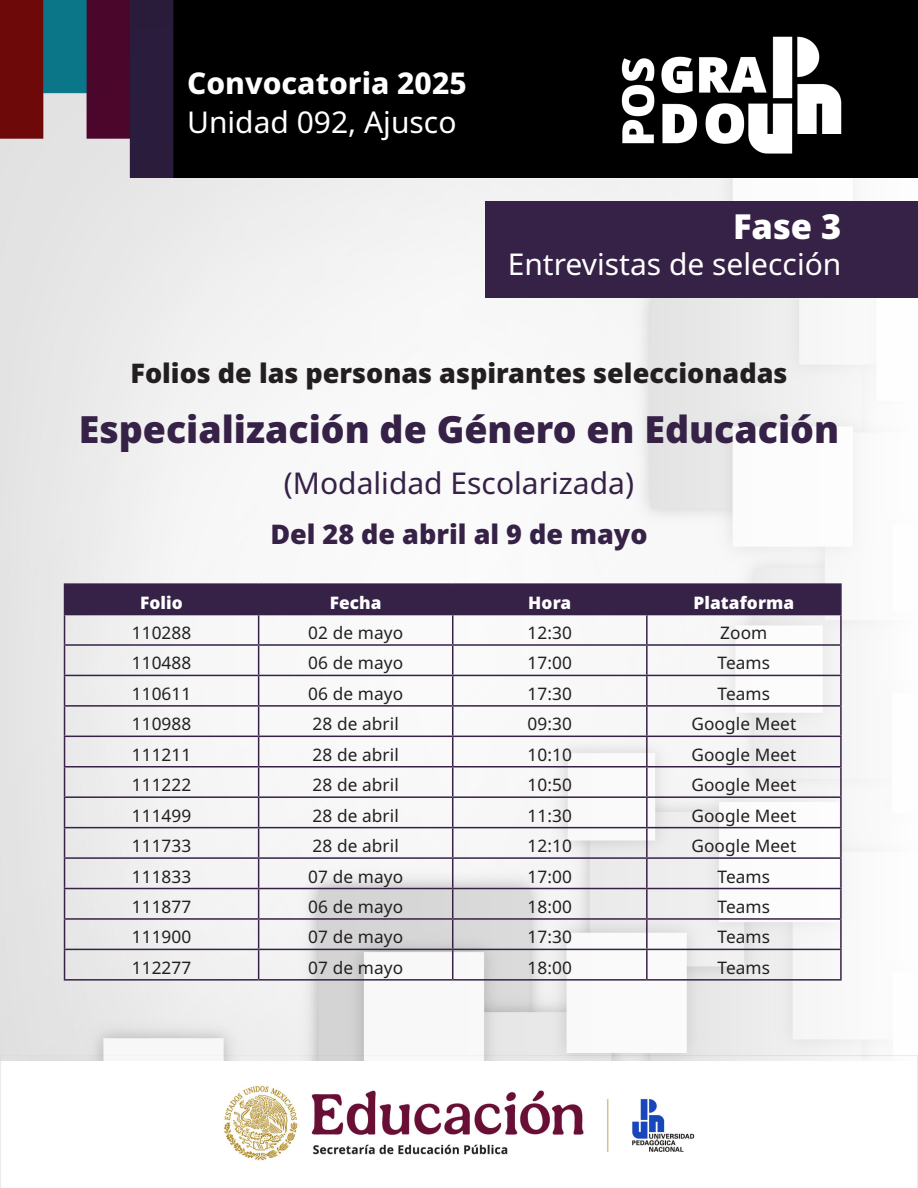
<style>
.page{position:relative;width:918px;height:1188px;background:#fff}
.page>*{position:absolute;margin:0;border:0;box-sizing:border-box;transform-origin:0 0}
.t1{font:900 37.5px "Noto Sans";color:#362147}
.t2{font:900 34.5px "Noto Sans";color:#fff}
.t3{font:30px "Noto Sans";color:#fff}
.t4{font:30px "Noto Sans";color:#362147}
.t5{font:800 30px "Noto Sans";color:#fff}
.t6{font:900 27px "Noto Sans";color:#231f20}
.t7{font:900 27px "Noto Sans";color:#362147}
.t8{font:17.25px "Noto Sans";letter-spacing:.005em;color:#231f20}
.t9{font:900 17.25px "Noto Sans";letter-spacing:.005em;color:#fff}
</style>
<div class="page">
<img style="left:0;top:1060px;width:918px;height:128px">
<img style="left:0;top:178px;width:918px;height:882px">
<img style="left:0;top:0;width:918px;height:178px">
<img style="left:606px;top:24px;width:254px;height:154px">
<div style="left:485px;top:202px;width:433px;height:96px;background:#362147"></div>
<hr style="left:64px;top:583px;width:195px;height:2px;background:#362147">
<hr style="left:259px;top:583px;width:194px;height:2px;background:#362147">
<hr style="left:453px;top:583px;width:194px;height:2px;background:#362147">
<hr style="left:647px;top:583px;width:195px;height:2px;background:#362147">
<hr style="left:840px;top:585px;width:2px;height:29px;background:#362147">
<hr style="left:647px;top:614px;width:195px;height:1px;background:#362147">
<hr style="left:840px;top:615px;width:2px;height:29px;background:#362147">
<hr style="left:647px;top:644px;width:195px;height:2px;background:#362147">
<hr style="left:840px;top:646px;width:2px;height:29px;background:#362147">
<hr style="left:647px;top:675px;width:195px;height:1px;background:#362147">
<hr style="left:840px;top:676px;width:2px;height:29px;background:#362147">
<hr style="left:647px;top:705px;width:195px;height:2px;background:#362147">
<hr style="left:840px;top:707px;width:2px;height:29px;background:#362147">
<hr style="left:647px;top:736px;width:195px;height:1px;background:#362147">
<hr style="left:840px;top:737px;width:2px;height:29px;background:#362147">
<hr style="left:647px;top:766px;width:195px;height:2px;background:#362147">
<hr style="left:840px;top:768px;width:2px;height:28px;background:#362147">
<hr style="left:647px;top:796px;width:195px;height:2px;background:#362147">
<hr style="left:840px;top:798px;width:2px;height:29px;background:#362147">
<hr style="left:647px;top:827px;width:195px;height:1px;background:#362147">
<hr style="left:840px;top:828px;width:2px;height:29px;background:#362147">
<hr style="left:647px;top:857px;width:195px;height:2px;background:#362147">
<hr style="left:840px;top:859px;width:2px;height:29px;background:#362147">
<hr style="left:647px;top:888px;width:195px;height:1px;background:#362147">
<hr style="left:840px;top:889px;width:2px;height:29px;background:#362147">
<hr style="left:647px;top:918px;width:195px;height:2px;background:#362147">
<hr style="left:840px;top:920px;width:2px;height:29px;background:#362147">
<svg style="left:64px;top:584px;width:777px;height:395px"></svg>
<hr style="left:647px;top:949px;width:195px;height:1px;background:#362147">
<hr style="left:646px;top:950px;width:2px;height:29px;background:#362147">
<hr style="left:840px;top:950px;width:2px;height:29px;background:#362147">
<hr style="left:64px;top:979px;width:195px;height:2px;background:#362147">
<hr style="left:259px;top:979px;width:194px;height:2px;background:#362147">
<hr style="left:453px;top:979px;width:194px;height:2px;background:#362147">
<hr style="left:647px;top:979px;width:195px;height:2px;background:#362147">
<p class="t5" style="left:187px;top:61px;width:281px">Convocatoria 2025</p>
<p class="t3" style="left:187px;top:101px;width:271px">Unidad 092, Ajusco</p>
<p class="t2" style="left:733px;top:200px;width:110px">Fase 3</p>
<p class="t3" style="left:508px;top:243px;width:335px">Entrevistas de selección</p>
<p class="t6" style="left:131px;top:353px;width:658px">Folios de las personas aspirantes seleccionadas</p>
<p class="t1" style="left:79px;top:401px;width:762px">Especialización de Género en Educación</p>
<p class="t4" style="left:284px;top:462px;width:352px">(Modalidad Escolarizada)</p>
<p class="t7" style="left:270px;top:514px;width:379px">Del 28 de abril al 9 de mayo</p>
<p class="t9" style="left:140px;top:589px;width:44px">Folio</p>
<p class="t9" style="left:330px;top:589px;width:53px">Fecha</p>
<p class="t9" style="left:528px;top:589px;width:44px">Hora</p>
<p class="t9" style="left:693px;top:589px;width:102px">Plataforma</p>
<p class="t8" style="left:132px;top:621px;width:61px">110288</p>
<p class="t8" style="left:308px;top:621px;width:96px">02 de mayo</p>
<p class="t8" style="left:528px;top:621px;width:46px">12:30</p>
<p class="t8" style="left:720px;top:621px;width:49px">Zoom</p>
<p class="t8" style="left:132px;top:651px;width:61px">110488</p>
<p class="t8" style="left:308px;top:651px;width:96px">06 de mayo</p>
<p class="t8" style="left:528px;top:651px;width:46px">17:00</p>
<p class="t8" style="left:718px;top:651px;width:54px">Teams</p>
<p class="t8" style="left:132px;top:681px;width:61px">110611</p>
<p class="t8" style="left:308px;top:681px;width:96px">06 de mayo</p>
<p class="t8" style="left:528px;top:681px;width:46px">17:30</p>
<p class="t8" style="left:718px;top:681px;width:54px">Teams</p>
<p class="t8" style="left:132px;top:712px;width:61px">110988</p>
<p class="t8" style="left:313px;top:712px;width:88px">28 de abril</p>
<p class="t8" style="left:528px;top:712px;width:46px">09:30</p>
<p class="t8" style="left:691px;top:712px;width:106px">Google Meet</p>
<p class="t8" style="left:132px;top:742px;width:61px">111211</p>
<p class="t8" style="left:313px;top:742px;width:88px">28 de abril</p>
<p class="t8" style="left:528px;top:742px;width:46px">10:10</p>
<p class="t8" style="left:691px;top:742px;width:106px">Google Meet</p>
<p class="t8" style="left:132px;top:773px;width:61px">111222</p>
<p class="t8" style="left:313px;top:773px;width:88px">28 de abril</p>
<p class="t8" style="left:528px;top:773px;width:46px">10:50</p>
<p class="t8" style="left:691px;top:773px;width:106px">Google Meet</p>
<p class="t8" style="left:132px;top:803px;width:61px">111499</p>
<p class="t8" style="left:313px;top:803px;width:88px">28 de abril</p>
<p class="t8" style="left:528px;top:803px;width:46px">11:30</p>
<p class="t8" style="left:691px;top:803px;width:106px">Google Meet</p>
<p class="t8" style="left:132px;top:834px;width:61px">111733</p>
<p class="t8" style="left:313px;top:834px;width:88px">28 de abril</p>
<p class="t8" style="left:528px;top:834px;width:46px">12:10</p>
<p class="t8" style="left:691px;top:834px;width:106px">Google Meet</p>
<p class="t8" style="left:132px;top:864px;width:61px">111833</p>
<p class="t8" style="left:308px;top:864px;width:96px">07 de mayo</p>
<p class="t8" style="left:528px;top:864px;width:46px">17:00</p>
<p class="t8" style="left:718px;top:864px;width:54px">Teams</p>
<p class="t8" style="left:132px;top:895px;width:61px">111877</p>
<p class="t8" style="left:308px;top:895px;width:96px">06 de mayo</p>
<p class="t8" style="left:528px;top:895px;width:46px">18:00</p>
<p class="t8" style="left:718px;top:895px;width:54px">Teams</p>
<p class="t8" style="left:132px;top:925px;width:61px">111900</p>
<p class="t8" style="left:308px;top:925px;width:96px">07 de mayo</p>
<p class="t8" style="left:528px;top:925px;width:46px">17:30</p>
<p class="t8" style="left:718px;top:925px;width:54px">Teams</p>
<p class="t8" style="left:132px;top:955px;width:61px">112277</p>
<p class="t8" style="left:308px;top:955px;width:96px">07 de mayo</p>
<p class="t8" style="left:528px;top:955px;width:46px">18:00</p>
<p class="t8" style="left:718px;top:955px;width:54px">Teams</p>
</div>
